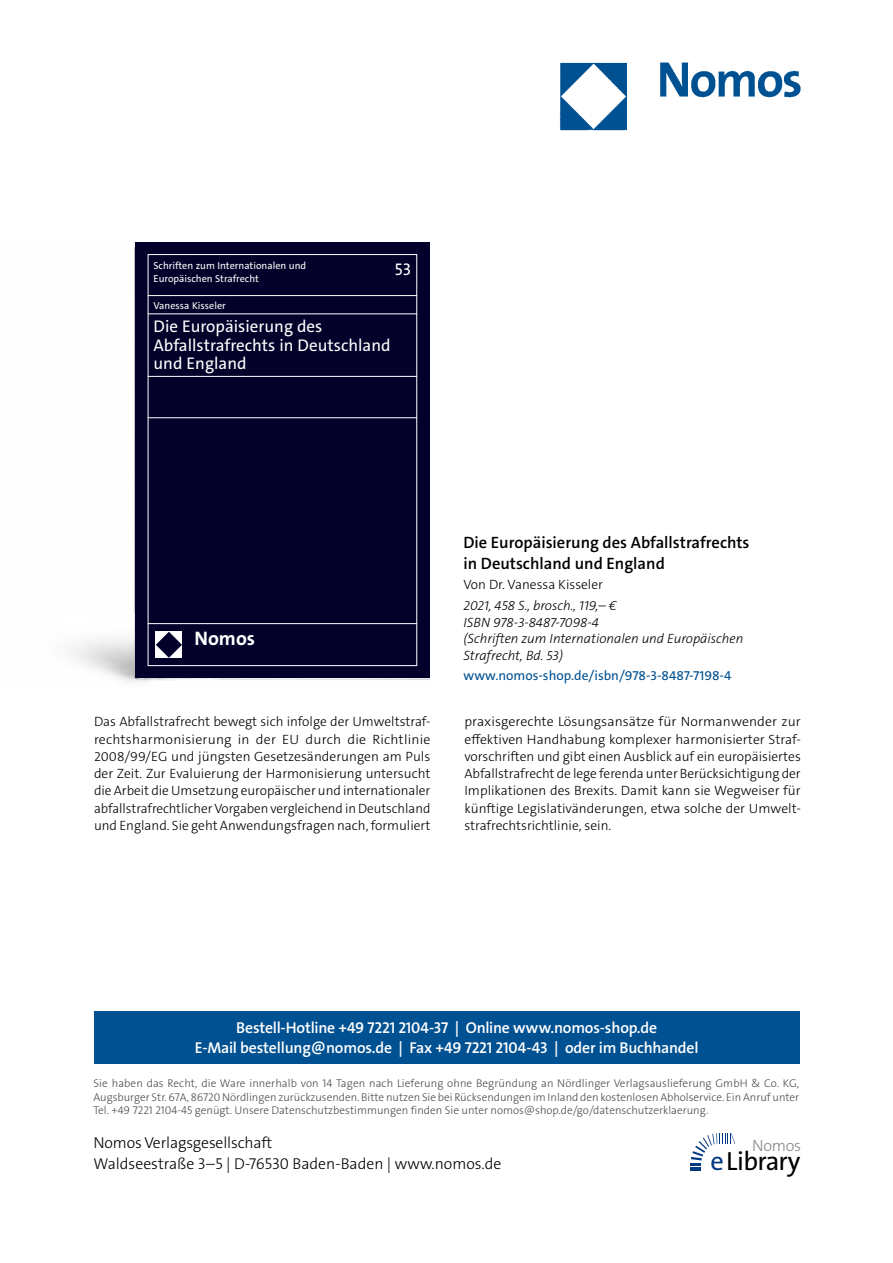
<style>
.page{position:relative;width:893px;height:1263px;background:#fff}
.page>*{position:absolute;margin:0;border:0;box-sizing:border-box;transform-origin:0 0}
.t1{font:26.4px "The Sans Os F";letter-spacing:-.03em;color:#000}
.t2{font:700 19.65px "The Sans C5";color:#fff}
.t3{font:16.95px/18.3px "The Sans C5";color:#fff}
.t4{font:600 16.5px/21px "The Sans C5";color:#000}
.t5{font:300 16.2px "The Sans Os F";letter-spacing:-.02em;color:#87888a}
.t6{font:600 15.75px/21px "The Sans Os F";letter-spacing:-.01em;color:#fff;text-align:center}
.t7{font:300 15.75px/21px "The Sans Os F";color:#000}
.t8{font:300 13.5px/17.2px "The Sans C5";color:#000;text-align:justify}
.t9{font:italic 300 13.5px/16.5px "The Sans C5";color:#000}
.t10{font:13.5px "The Sans C5";color:#005192}
.t11{font:300 11.25px/13.5px "The Sans Os F";color:#4b4b4d;text-align:justify}
.t12{font:10.2px/12.1px "The Sans C5";color:#fff}
.s1{color:#003882}
</style>
<div class="page">
<img style="left:559px;top:62px;width:242px;height:69px">
<div style="left:94px;top:1011px;width:705px;height:52px;background:#005192"></div>
<svg style="left:690px;top:1133px;width:45px;height:38px"></svg>
<img style="left:72px;top:246px;width:357px;height:437px">
<div style="left:135px;top:242px;width:295px;height:435px;background:#030029"></div>
<div style="left:148px;top:254px;width:269px;height:412px;border:1px solid #fff"></div>
<hr style="left:148px;top:295px;width:269px;height:1px;background:#fff">
<hr style="left:148px;top:376px;width:269px;height:1px;background:#fff">
<hr style="left:148px;top:417px;width:269px;height:1px;background:#fff">
<hr style="left:148px;top:623px;width:269px;height:1px;background:#fff">
<div style="left:155px;top:631px;width:27px;height:27px;background:#fff"></div>
<svg style="left:156px;top:632px;width:26px;height:26px"></svg>
<hr style="left:148px;top:313px;width:269px;height:1px;background:#fff">
<p class="t12" style="left:154px;top:260px;width:154px">Schriften zum Internationalen und<br>Europäischen Strafrecht</p>
<p class="t3" style="left:395px;top:260px;width:18px">53</p>
<p class="t12" style="left:154px;top:299px;width:74px">Vanessa Kisseler</p>
<p class="t3" style="left:154px;top:318px;width:239px">Die Europäisierung des<br>Abfallstrafrechts in Deutschland und England</p>
<h2 class="t2" style="left:194px;top:625px;width:62px">Nomos</h2>
<p class="t4" style="left:463px;top:532px;width:288px">Die Europäisierung des Abfallstrafrechts in Deutschland und England</p>
<p class="t8" style="left:463px;top:576px;width:141px">Von Dr. Vanessa Kisseler</p>
<p class="t9" style="left:463px;top:597px;width:281px">2021, 458 S., brosch., 119,– €<br>ISBN 978-3-8487-7098-4<br>(Schriften zum Internationalen und Europäischen<br>Strafrecht, Bd. 53)</p>
<p class="t10" style="left:463px;top:667px;width:269px">www.nomos-shop.de/isbn/978-3-8487-7198-4</p>
<p class="t8" style="left:94px;top:713px;width:338px">Das Abfallstrafrecht bewegt sich infolge der Umweltstraf&shy;rechtsharmonisierung in der EU durch die Richtlinie 2008/99/EG und jüngsten Gesetzesänderungen am Puls der Zeit. Zur Evaluierung der Harmonisierung untersucht die Arbeit die Umsetzung europäischer und internationaler abfallstrafrechtlicher Vorgaben vergleichend in Deutschland und England. Sie geht Anwendungsfragen nach, formuliert</p>
<p class="t8" style="left:464px;top:713px;width:338px">praxisgerechte Lösungsansätze für Normanwender zur effektiven Handhabung komplexer harmonisierter Straf&shy;vorschriften und gibt einen Ausblick auf ein europäisiertes Abfallstrafrecht de lege ferenda unter Berücksichtigung der Implikationen des Brexits. Damit kann sie Wegweiser für künftige Legislativänderungen, etwa solche der Umwelt&shy;strafrechtsrichtlinie, sein.</p>
<p class="t6" style="left:195px;top:1017px;width:505px">Bestell-Hotline +49 7221 2104-37 | Online www.nomos-shop.de<br>E-Mail bestellung@nomos.de | Fax +49 7221 2104-43 | oder im Buchhandel</p>
<p class="t11" style="left:94px;top:1077px;width:707px">Sie haben das Recht, die Ware innerhalb von 14 Tagen nach Lieferung ohne Begründung an Nördlinger Verlagsauslieferung GmbH &amp; Co. KG, Augsburger Str. 67A, 86720 Nördlingen zurückzusenden. Bitte nutzen Sie bei Rücksendungen im Inland den kostenlosen Abholservice. Ein Anruf unter Tel. +49 7221 2104-45 genügt. Unsere Datenschutzbestimmungen finden Sie unter nomos@shop.de/go/datenschutzerklaerung.</p>
<p class="t7" style="left:94px;top:1133px;width:409px">Nomos Verlagsgesellschaft<br>Waldseestraße 3–5 | D-76530 Baden-Baden | www.nomos.de</p>
<p class="t5" style="left:752px;top:1135px;width:51px">Nomos</p>
<h1 class="t1" style="left:710px;top:1151px;width:91px"><span class="s1">e</span>Library</h1>
</div>
